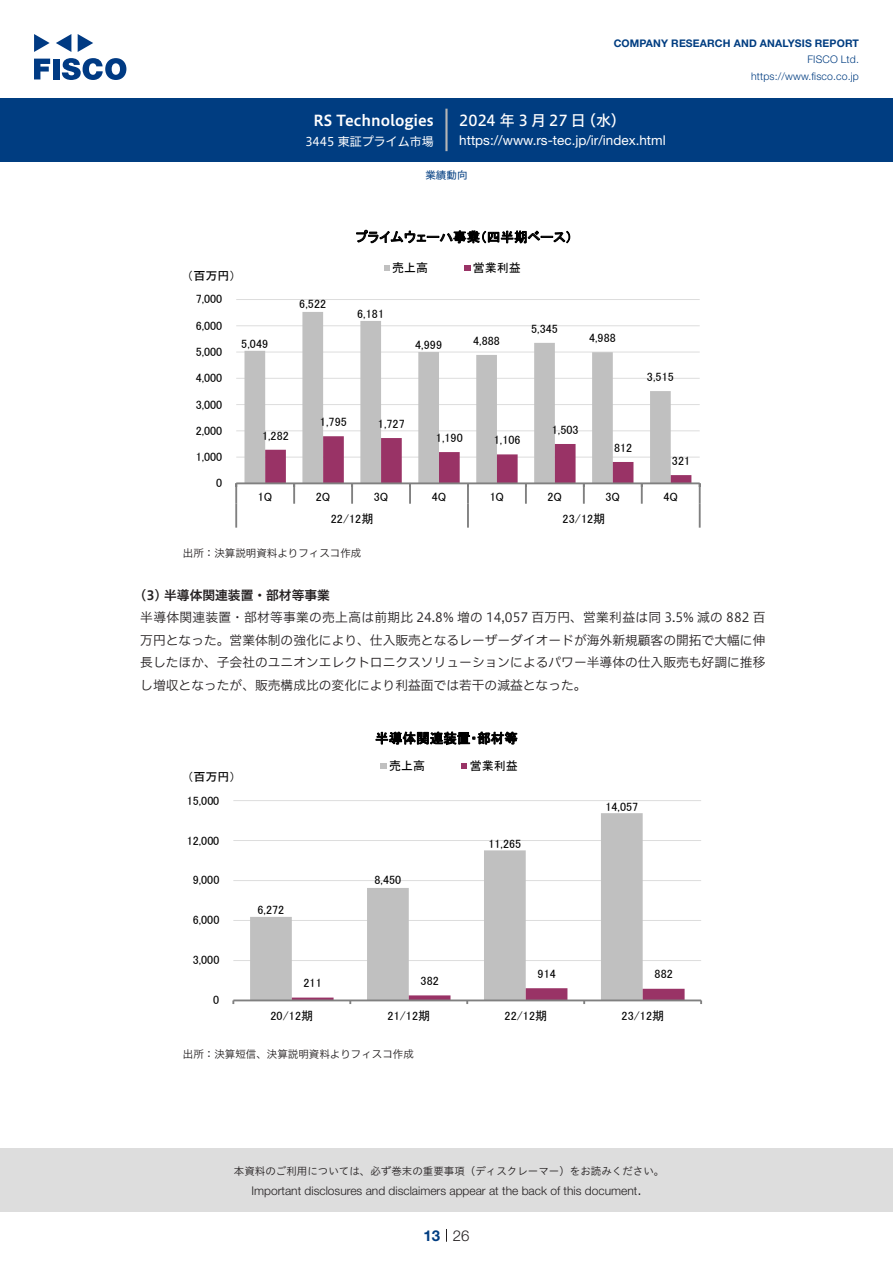
<style>
.page{position:relative;width:893px;height:1263px;background:#fff}
.page>*{position:absolute;margin:0;border:0;box-sizing:border-box;transform-origin:0 0}
.t1{font:15px "Hiragino UD Sans F Std N W6";color:#fff}
.t2{font:15px "Hiragino UD Sans F Std N W5";letter-spacing:.005em;color:#fff}
.t3{font:300 15px "Helvetica Neue LT Std";color:#231f20}
.t4{font:700 15px "Helvetica Neue LT Std";color:#003d81}
.t5{font:13.5px "Helvetica Neue LT Std";color:#fff}
.t6{font:13.5px "MS P Gothic";letter-spacing:.005em;color:#000}
.t7{font:12.75px/22.5px "Hiragino UD Sans F Std N W3";color:#231f20;text-align:justify}
.t8{font:12.75px "Hiragino UD Sans F Std N W6";color:#231f20}
.t9{font:12.15px "MS P Gothic";letter-spacing:.005em;color:#000}
.t10{font:12px "MS P Gothic";letter-spacing:.005em;color:#000}
.t11{font:300 12px "Helvetica Neue LT Std";color:#231f20}
.t12{font:12px "Hiragino UD Sans F Std N W4";color:#fff}
.t13{font:10.5px "Hiragino UD Sans Std W3";color:#231f20}
.t14{font:10.5px "Hiragino UD Sans F Std N W3";color:#231f20}
.t15{font:700 10.5px "Helvetica Neue LT Std";letter-spacing:.015em;color:#003d81}
.t16{font:300 10.5px/16.5px "Helvetica Neue LT Std";letter-spacing:.015em;color:#003d81;text-align:right}
.t17{font:10.5px "Hiragino UD Sans F Std N W4";color:#003d81}
</style>
<div class="page">
<div style="left:0;top:1148px;width:893px;height:64px;background:#ddd"></div>
<svg style="left:34px;top:59px;width:16px;height:20px"></svg>
<div style="left:53px;top:59px;width:6px;height:20px;background:#003a83"></div>
<svg style="left:62px;top:58px;width:64px;height:22px"></svg>
<svg style="left:34px;top:34px;width:16px;height:18px"></svg>
<svg style="left:78px;top:34px;width:15px;height:18px"></svg>
<svg style="left:56px;top:34px;width:15px;height:18px"></svg>
<div style="left:0;top:98px;width:893px;height:64px;background:#003d81"></div>
<hr style="left:445px;top:109px;width:3px;height:42px;background:#b5b5b6">
<svg style="left:446px;top:1229px;width:1px;height:13px"></svg>
<hr style="left:236px;top:457px;width:464px;height:1px;background:#ddd">
<hr style="left:236px;top:430px;width:464px;height:1px;background:#ddd">
<hr style="left:236px;top:404px;width:464px;height:1px;background:#ddd">
<hr style="left:236px;top:378px;width:464px;height:1px;background:#ddd">
<hr style="left:236px;top:352px;width:464px;height:1px;background:#ddd">
<hr style="left:236px;top:325px;width:464px;height:1px;background:#ddd">
<hr style="left:236px;top:299px;width:464px;height:1px;background:#ddd">
<svg style="left:244px;top:312px;width:427px;height:170px"></svg>
<hr style="left:236px;top:482px;width:464px;height:2px;background:#808080">
<hr style="left:235px;top:483px;width:2px;height:21px;background:#808080">
<hr style="left:293px;top:483px;width:2px;height:21px;background:#808080">
<hr style="left:351px;top:483px;width:2px;height:21px;background:#808080">
<hr style="left:409px;top:483px;width:2px;height:21px;background:#808080">
<hr style="left:467px;top:483px;width:2px;height:21px;background:#808080">
<hr style="left:525px;top:483px;width:2px;height:21px;background:#808080">
<hr style="left:583px;top:483px;width:2px;height:21px;background:#808080">
<svg style="left:265px;top:436px;width:426px;height:51px"></svg>
<hr style="left:641px;top:483px;width:2px;height:21px;background:#808080">
<hr style="left:699px;top:483px;width:2px;height:21px;background:#808080">
<hr style="left:235px;top:504px;width:2px;height:24px;background:#808080">
<hr style="left:467px;top:504px;width:2px;height:24px;background:#808080">
<hr style="left:699px;top:504px;width:2px;height:24px;background:#808080">
<svg style="left:384px;top:265px;width:5px;height:6px"></svg>
<svg style="left:464px;top:265px;width:6px;height:6px"></svg>
<hr style="left:233px;top:960px;width:468px;height:1px;background:#ddd">
<hr style="left:233px;top:920px;width:468px;height:1px;background:#ddd">
<hr style="left:233px;top:880px;width:468px;height:1px;background:#ddd">
<hr style="left:233px;top:840px;width:468px;height:1px;background:#ddd">
<hr style="left:233px;top:800px;width:468px;height:1px;background:#ddd">
<svg style="left:250px;top:813px;width:393px;height:186px"></svg>
<hr style="left:233px;top:999px;width:468px;height:2px;background:#808080">
<svg style="left:292px;top:988px;width:393px;height:16px"></svg>
<svg style="left:381px;top:763px;width:6px;height:6px"></svg>
<svg style="left:461px;top:763px;width:6px;height:6px"></svg>
<p class="t1" style="left:313px;top:109px;width:122px">RS Technologies</p>
<p class="t12" style="left:305px;top:132px;width:130px">3445 東証プライム市場</p>
<p class="t15" style="left:614px;top:37px;width:247px">COMPANY RESEARCH AND ANALYSIS REPORT</p>
<p class="t16" style="left:751px;top:51px;width:109px">FISCO Ltd. https://www.fisco.co j p.</p>
<p class="t2" style="left:581px;top:109px;width:46px">（水(</p>
<p class="t2" style="left:459px;top:109px;width:128px">2024 年 3月27 日</p>
<p class="t5" style="left:459px;top:132px;width:208px">https://www.rs-tec j p. /i r/ index.html</p>
<p class="t17" style="left:425px;top:167px;width:43px">業績動向</p>
<p class="t10" style="left:187px;top:269px;width:50px">（百万円(</p>
<p class="t10" style="left:196px;top:293px;width:28px">7,000</p>
<p class="t10" style="left:196px;top:319px;width:28px">6,000</p>
<p class="t10" style="left:196px;top:346px;width:28px">5,000</p>
<p class="t10" style="left:196px;top:372px;width:28px">4,000</p>
<p class="t9" style="left:196px;top:398px;width:28px">3,000</p>
<p class="t10" style="left:196px;top:424px;width:28px">2,000</p>
<p class="t10" style="left:196px;top:451px;width:28px">1,000</p>
<p class="t10" style="left:216px;top:477px;width:8px">0</p>
<p class="t10" style="left:241px;top:338px;width:28px">5,049</p>
<p class="t10" style="left:262px;top:429px;width:28px">1,282</p>
<p class="t9" style="left:258px;top:490px;width:16px">Q1</p>
<p class="t10" style="left:299px;top:297px;width:28px">6,522</p>
<p class="t6" style="left:356px;top:230px;width:218px">プライムウェーハ事業（四半期ベース(</p>
<p class="t10" style="left:473px;top:262px;width:50px">営業利益</p>
<p class="t10" style="left:392px;top:262px;width:38px">売上高</p>
<p class="t10" style="left:357px;top:308px;width:28px">6,181</p>
<p class="t9" style="left:415px;top:339px;width:28px">4,999</p>
<p class="t10" style="left:473px;top:334px;width:28px">4,888</p>
<p class="t10" style="left:531px;top:322px;width:28px">5,345</p>
<p class="t10" style="left:589px;top:332px;width:28px">4,988</p>
<p class="t9" style="left:320px;top:416px;width:28px">1,795</p>
<p class="t9" style="left:316px;top:490px;width:16px">Q2</p>
<p class="t10" style="left:378px;top:417px;width:28px">1,727</p>
<p class="t9" style="left:374px;top:490px;width:16px">Q3</p>
<p class="t9" style="left:436px;top:431px;width:28px">1,190</p>
<p class="t9" style="left:432px;top:490px;width:16px">Q4</p>
<p class="t10" style="left:494px;top:434px;width:28px">1,106</p>
<p class="t9" style="left:490px;top:490px;width:16px">Q1</p>
<p class="t10" style="left:552px;top:423px;width:28px">1,503</p>
<p class="t9" style="left:548px;top:490px;width:16px">Q2</p>
<p class="t10" style="left:614px;top:442px;width:20px">812</p>
<p class="t9" style="left:606px;top:490px;width:16px">Q3</p>
<p class="t9" style="left:331px;top:513px;width:44px">22/12期</p>
<p class="t9" style="left:563px;top:513px;width:44px">23/12期</p>
<p class="t10" style="left:647px;top:370px;width:28px">3,515</p>
<p class="t10" style="left:672px;top:454px;width:20px">321</p>
<p class="t9" style="left:664px;top:490px;width:16px">Q4</p>
<p class="t14" style="left:183px;top:545px;width:180px">出所：決算説明資料よりフィスコ作成</p>
<p class="t8" style="left:140px;top:585px;width:191px">3( ) 半導体関連装置・部材等事業</p>
<p class="t7" style="left:140px;top:605px;width:627px">半導体関連装置・部材等事業の売上高は前期比 24.8% 増の 14,057 百万円、営業利益は同 3.5% 減の 882 百万円となった。営業体制の強化により、仕入販売となるレーザーダイオードが海外新規顧客の開拓で大幅に伸長したほか、子会社のユニオンエレクトロニクスソリューションによるパワー半導体の仕入販売も好調に推移し増収となったが、販売構成比の変化により利益面では若干の減益となった。</p>
<p class="t10" style="left:187px;top:770px;width:50px">（百万円(</p>
<p class="t10" style="left:187px;top:794px;width:34px">15,000</p>
<p class="t10" style="left:187px;top:834px;width:34px">12,000</p>
<p class="t10" style="left:193px;top:874px;width:28px">9,000</p>
<p class="t9" style="left:193px;top:914px;width:28px">6,000</p>
<p class="t10" style="left:193px;top:954px;width:28px">3,000</p>
<p class="t10" style="left:213px;top:994px;width:8px">0</p>
<p class="t9" style="left:257px;top:904px;width:28px">6,272</p>
<p class="t10" style="left:304px;top:977px;width:20px">211</p>
<p class="t10" style="left:271px;top:1009px;width:44px">20/12期</p>
<p class="t6" style="left:375px;top:731px;width:144px">半導体関連装置・部材等</p>
<p class="t10" style="left:470px;top:760px;width:50px">営業利益</p>
<p class="t10" style="left:389px;top:760px;width:38px">売上高</p>
<p class="t10" style="left:374px;top:873px;width:28px">8,450</p>
<p class="t10" style="left:421px;top:975px;width:20px">382</p>
<p class="t10" style="left:388px;top:1009px;width:44px">21/12期</p>
<p class="t10" style="left:488px;top:837px;width:34px">11,265</p>
<p class="t10" style="left:538px;top:968px;width:20px">914</p>
<p class="t10" style="left:505px;top:1009px;width:44px">22/12期</p>
<p class="t14" style="left:183px;top:1046px;width:232px">出所：決算短信、決算説明資料よりフィスコ作成</p>
<p class="t10" style="left:605px;top:800px;width:34px">14,057</p>
<p class="t9" style="left:655px;top:968px;width:20px">882</p>
<p class="t10" style="left:622px;top:1009px;width:44px">23/12期</p>
<p class="t13" style="left:234px;top:1163px;width:432px">本資料のご利用については、必ず巻末の重要事項（ディスクレーマー）をお読みください。</p>
<p class="t3" style="left:637px;top:1180px;width:6px">.</p>
<p class="t11" style="left:251px;top:1183px;width:387px">Important disclosures and disclaimers appear at the back of this document</p>
<p class="t4" style="left:423px;top:1226px;width:18px">13</p>
<p class="t3" style="left:453px;top:1226px;width:18px">26</p>
</div>
